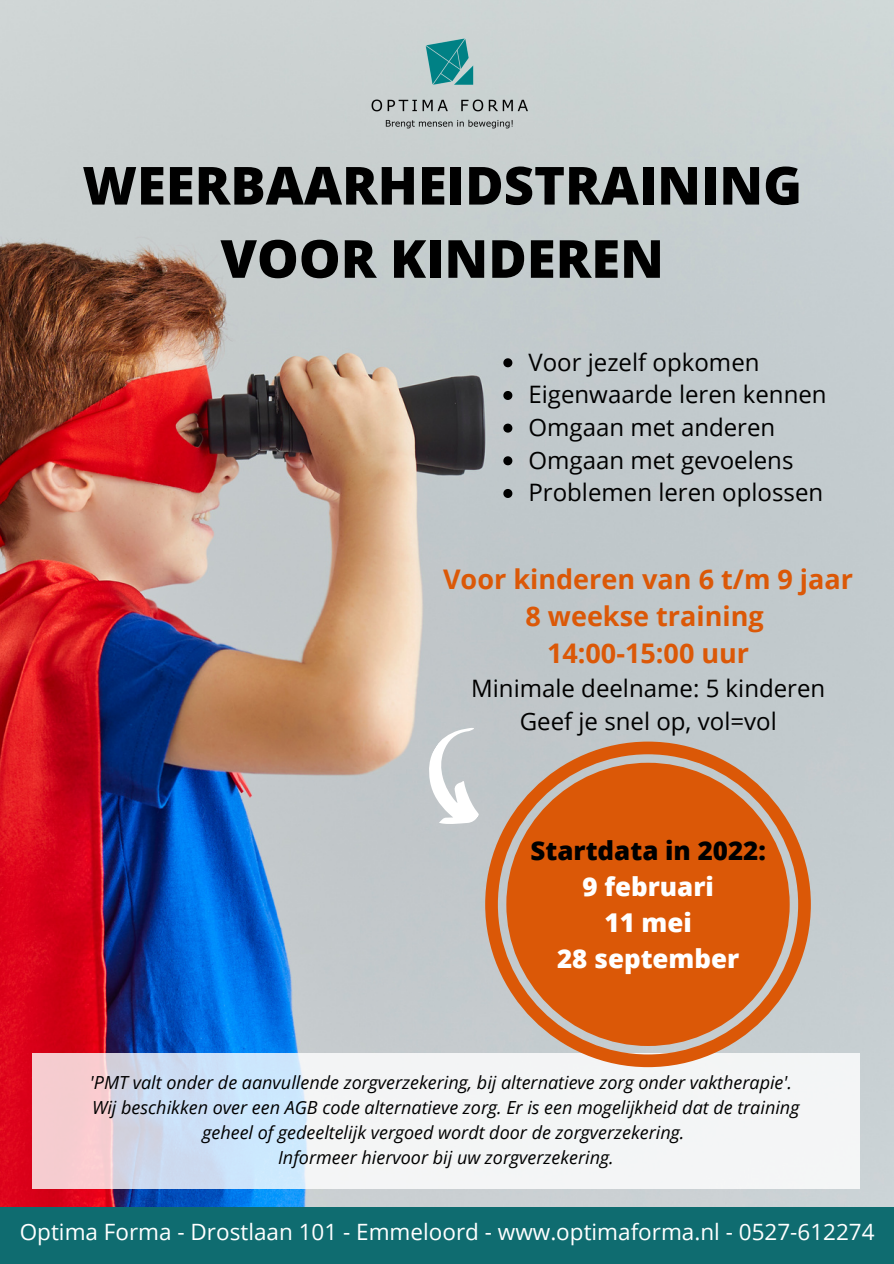
<style>
.page{position:relative;width:894px;height:1264px;background:#fff}
.page>*{position:absolute;margin:0;border:0;box-sizing:border-box;transform-origin:0 0}
.t1{font:800 52.5px "Open Sans";color:#000}
.t2{font:700 27px "Open Sans";color:#db5807}
.t3{font:800 25.95px "Open Sans";color:#fff}
.t4{font:800 25.95px "Open Sans";color:#000}
.t5{font:24px "Open Sans";color:#000}
.t6{font:22.5px "Open Sans";color:#fff}
.t7{font:italic 18px/24.8px "Open Sans";color:#000;text-align:center}
</style>
<div class="page">
<img style="left:0;top:0;width:893px;height:1207px">
<img style="left:338px;top:0;width:222px;height:196px">
<div style="left:0;top:1207px;width:893px;height:56px;background:#0f6c70"></div>
<svg style="left:402px;top:716px;width:115px;height:122px"></svg>
<svg style="left:32px;top:1053px;width:827px;height:135px;fill:#f3f5f5"></svg>
<svg style="left:503px;top:358px;width:9px;height:9px"></svg>
<svg style="left:503px;top:391px;width:9px;height:9px"></svg>
<svg style="left:503px;top:423px;width:9px;height:9px"></svg>
<svg style="left:503px;top:456px;width:9px;height:9px"></svg>
<svg style="left:503px;top:489px;width:9px;height:9px"></svg>
<svg style="left:485px;top:741px;width:325px;height:326px;background:#cdaa93"></svg>
<div style="left:506px;top:762px;width:283px;height:283px;background:#db5807;border-radius:50%"></div>
<p class="t1" style="left:82px;top:148px;width:721px">WEERBAARHEIDSTRAINING</p>
<p class="t1" style="left:220px;top:222px;width:445px">VOOR KINDEREN</p>
<p class="t5" style="left:528px;top:345px;width:232px">Voor jezelf opkomen</p>
<p class="t5" style="left:528px;top:378px;width:299px">Eigenwaarde leren kennen</p>
<p class="t5" style="left:528px;top:410px;width:248px">Omgaan met anderen</p>
<p class="t5" style="left:528px;top:443px;width:266px">Omgaan met gevoelens</p>
<p class="t5" style="left:528px;top:475px;width:296px">Problemen leren oplossen</p>
<p class="t2" style="left:443px;top:560px;width:411px">Voor kinderen van 6 t/m 9 jaar</p>
<p class="t2" style="left:525px;top:597px;width:240px">8 weekse training</p>
<p class="t2" style="left:547px;top:634px;width:204px">14:00-15:00 uur</p>
<p class="t5" style="left:471px;top:671px;width:355px">Minimale deelname: 5 kinderen</p>
<p class="t5" style="left:519px;top:704px;width:258px">Geef je snel op, vol=vol</p>
<p class="t4" style="left:530px;top:831px;width:237px">Startdata in 2022:</p>
<p class="t3" style="left:582px;top:867px;width:133px">9 februari</p>
<p class="t3" style="left:604px;top:904px;width:89px">11 mei</p>
<p class="t3" style="left:557px;top:940px;width:184px">28 september</p>
<p class="t7" style="left:90px;top:1069px;width:703px">'PMT valt onder de aanvullende zorgverzekering, bij alternatieve zorg onder vaktherapie'.</p>
<p class="t7" style="left:92px;top:1094px;width:708px">Wij beschikken over een AGB code alternatieve zorg. Er is een mogelijkheid dat de training geheel of gedeeltelijk vergoed wordt door de zorgverzekering.</p>
<p class="t7" style="left:278px;top:1144px;width:337px">Informeer hiervoor bij uw zorgverzekering.</p>
<p class="t6" style="left:20px;top:1216px;width:856px">Optima Forma - Drostlaan 101 - Emmeloord - www.optimaforma.nl - 0527-612274</p>
</div>
